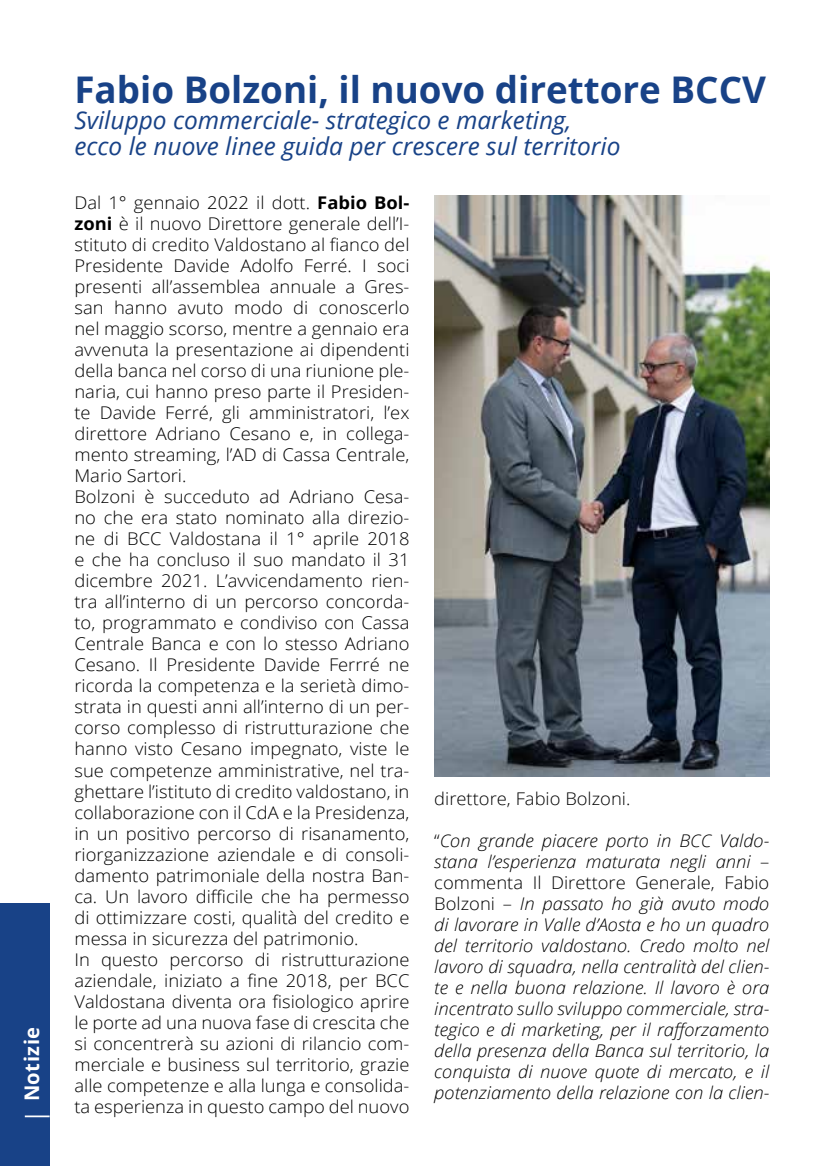
<style>
.page{position:relative;width:819px;height:1166px;background:#fff}
.page>*{position:absolute;margin:0;border:0;box-sizing:border-box;transform-origin:0 0}
.t1{font:700 36.75px "Open Sans";color:#184287}
.t2{font:italic 24.5px/26.2px "Open Sans";color:#184287}
.t3{font:700 20.12px "Open Sans";letter-spacing:.025em;color:#fff}
.t4{font:300 17.5px/21px "Open Sans";color:#000;scale:1.05 1}
.t5{font:italic 300 17.5px/21px "Open Sans";color:#000;text-align:justify;scale:1.05 1}
.s1{font-weight:700}
.s2{font-style:normal}
</style>
<div class="page">
<img style="left:434px;top:196px;width:335px;height:581px">
<div style="left:0;top:903px;width:50px;height:263px;background:#184287"></div>
<hr style="left:25px;top:1115px;width:25px;height:2px;background:#fff">
<p class="t3" style="left:18px;top:1101px;width:76px;rotate:-90deg">Notizie</p>
<h1 class="t1" style="left:74px;top:63px;width:693px">Fabio Bolzoni, il nuovo direttore BCCV</h1>
<h2 class="t2" style="left:74px;top:106px;width:547px">Sviluppo commerciale- strategico e marketing, ecco le nuove linee guida per crescere sul territorio</h2>
<p class="t4" style="left:74px;top:192px;width:320px">Dal 1° gennaio 2022 il dott. <span class="s1">Fabio Bol&shy;zoni</span> è il nuovo Direttore generale dell’I&shy;stituto di credito Valdostano al fianco del Presidente Davide Adolfo Ferré. I soci presenti all’assemblea annuale a Gres&shy;san hanno avuto modo di conoscerlo nel maggio scorso, mentre a gennaio era avvenuta la presentazione ai dipendenti della banca nel corso di una riunione ple&shy;naria, cui hanno preso parte il Presiden&shy;te Davide Ferré, gli amministratori, l’ex direttore Adriano Cesano e, in collega&shy;mento streaming, l’AD di Cassa Centrale, Mario Sartori.<br>Bolzoni è succeduto ad Adriano Cesa&shy;no che era stato nominato alla direzio&shy;ne di BCC Valdostana il 1° aprile 2018 e che ha concluso il suo mandato il 31 dicembre 2021. L’avvicendamento rien&shy;tra all’interno di un percorso concorda&shy;to, programmato e condiviso con Cassa Centrale Banca e con lo stesso Adriano Cesano. Il Presidente Davide Ferrré ne ricorda la competenza e la serietà dimo&shy;strata in questi anni all’interno di un per&shy;corso complesso di ristrutturazione che hanno visto Cesano impegnato, viste le sue competenze amministrative, nel tra&shy;ghettare l’istituto di credito valdostano, in collaborazione con il CdA e la Presidenza, in un positivo percorso di risanamento, riorganizzazione aziendale e di consoli&shy;damento patrimoniale della nostra Ban&shy;ca. Un lavoro difficile che ha permesso di ottimizzare costi, qualità del credito e messa in sicurezza del patrimonio.<br>In questo percorso di ristrutturazione aziendale, iniziato a fine 2018, per BCC Valdostana diventa ora fisiologico aprire le porte ad una nuova fase di crescita che si concentrerà su azioni di rilancio com&shy;merciale e business sul territorio, grazie alle competenze e alla lunga e consolida&shy;ta esperienza in questo campo del nuovo</p>
<p class="t4" style="left:434px;top:788px;width:188px">direttore, Fabio Bolzoni.</p>
<p class="t5" style="left:434px;top:830px;width:320px"><span class="s2">“</span>Con grande piacere porto in BCC Valdo&shy;stana l’esperienza maturata negli anni <span class="s2">– commenta Il Direttore Generale, Fabio Bolzoni –</span> In passato ho già avuto modo di lavorare in Valle d’Aosta e ho un quadro del territorio valdostano. Credo molto nel lavoro di squadra, nella centralità del clien&shy;te e nella buona relazione. Il lavoro è ora incentrato sullo sviluppo commerciale, stra&shy;tegico e di marketing, per il rafforzamento della presenza della Banca sul territorio, la conquista di nuove quote di mercato, e il potenziamento della relazione con la clien-</p>
</div>
